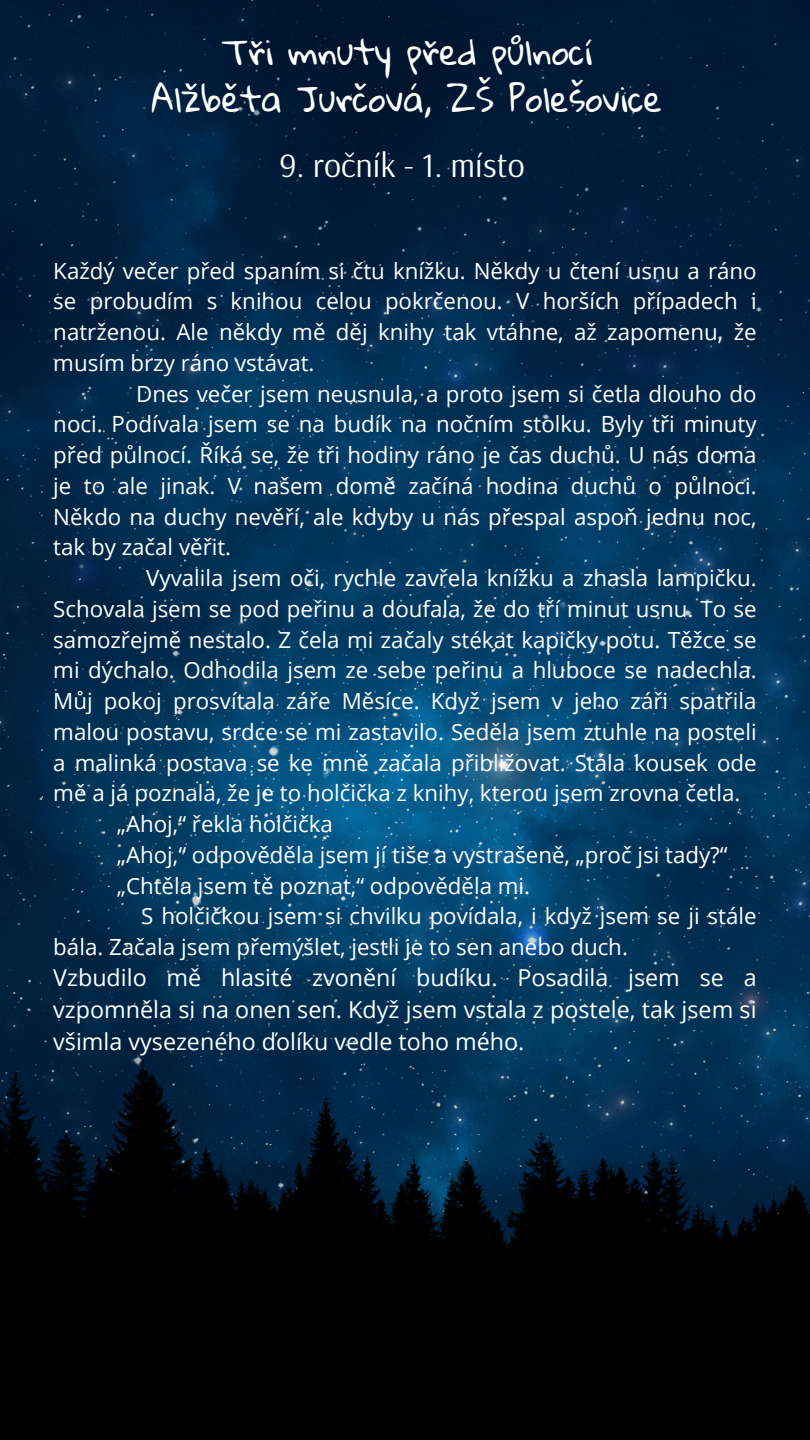
<style>
.page{position:relative;width:810px;height:1440px;background:#fff}
.page>*{position:absolute;margin:0;border:0;box-sizing:border-box;transform-origin:0 0}
.t1{font:34px/47.2px "Gloria Hallelujah";color:#fff;text-align:center}
.t2{font:34px "Arsenal";color:#fff}
.t3{font:23.3px/32.2px "Open Sans";color:#fff;text-align:justify}
.t4{font:22.3px/30.8px "Open Sans";color:#fff;text-align:justify}
</style>
<div class="page">
<img style="left:0;top:0;width:810px;height:1440px">
<p class="t1" style="left:151px;top:30px;width:512px">Tři mnuty před půlnocí<br>Alžběta Jurčová, ZŠ Polešovice</p>
<p class="t2" style="left:279px;top:143px;width:247px">9. ročník - 1. místo</p>
<h1 class="t4" style="left:53px;top:255px;width:705px">Každý večer před spaním si čtu knížku. Někdy u čtení usnu a ráno se probudím s knihou celou pokrčenou. V horších případech i natrženou. Ale někdy mě děj knihy tak vtáhne, až zapomenu, že musím brzy ráno vstávat.</h1>
<h1 class="t4" style="left:53px;top:378px;width:705px;text-indent:83px">Dnes večer jsem neusnula, a proto jsem si četla dlouho do noci. Podívala jsem se na budík na nočním stolku. Byly tři minuty před půlnocí. Říká se, že tři hodiny ráno je čas duchů. U nás doma je to ale jinak. V našem domě začíná hodina duchů o půlnoci.<br>Někdo na duchy nevěří, ale kdyby u nás přespal aspoň jednu noc, tak by začal věřit.</h1>
<p class="t4" style="left:53px;top:562px;width:705px;text-indent:93px">Vyvalila jsem oči, rychle zavřela knížku a zhasla lampičku.<br>Schovala jsem se pod peřinu a doufala, že do tří minut usnu. To se samozřejmě nestalo. Z čela mi začaly stékat kapičky potu. Těžce se mi dýchalo. Odhodila jsem ze sebe peřinu a hluboce se nadechla.<br>Můj pokoj prosvítala záře Měsíce. Když jsem v jeho záři spatřila malou postavu, srdce se mi zastavilo. Seděla jsem ztuhle na posteli a malinká postava se ke mně začala přibližovat. Stála kousek ode mě a já poznala, že je to holčička z knihy, kterou jsem zrovna četla.</p>
<p class="t4" style="left:117px;top:808px;width:217px">„Ahoj,“ řekla holčička</p>
<p class="t4" style="left:117px;top:839px;width:612px">„Ahoj,“ odpověděla jsem jí tiše a vystrašeně, „proč jsi tady?“</p>
<p class="t4" style="left:117px;top:870px;width:415px">„Chtěla jsem tě poznat,“ odpověděla mi.</p>
<p class="t4" style="left:53px;top:900px;width:705px;text-indent:88px">S holčičkou jsem si chvilku povídala, i když jsem se ji stále bála. Začala jsem přemýšlet, jestli je to sen anebo duch.</p>
<p class="t3" style="left:53px;top:961px;width:705px">Vzbudilo mě hlasité zvonění budíku. Posadila jsem se a vzpomněla si na onen sen. Když jsem vstala z postele, tak jsem si všimla vysezeného ďolíku vedle toho mého.</p>
</div>
